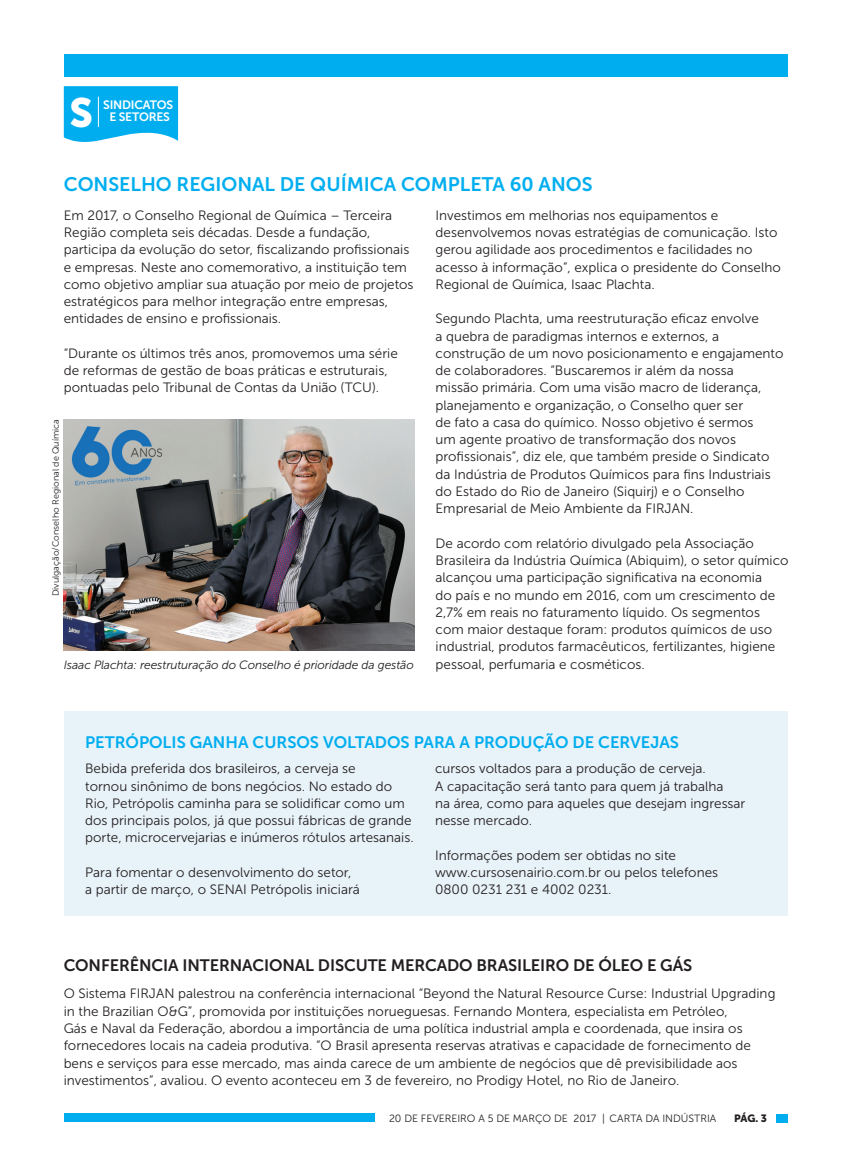
<style>
.page{position:relative;width:851px;height:1149px;background:#fff}
.page>*{position:absolute;margin:0;border:0;box-sizing:border-box;transform-origin:0 0}
.titulo_16{font:40.65px "Museo Sans 900";color:#fff}
.texto{font:19.5px "Museo Sans 700";color:#00aeef}
.texto-2{font:16.5px "Museo Sans 700";letter-spacing:-.01em;color:#231f20}
.texto-3{font:16.5px "Museo Sans 700";color:#00aeef}
.texto-4{font:13.5px/17.2px "Museo Sans 300";color:#231f20}
.t1{font:12.15px "Museo Sans 700";letter-spacing:-.02em;color:#fff}
.Legenda{font:italic 12px "Museo Sans 300";letter-spacing:-.01em;color:#231f20}
.t2{font:10.5px "Museo Sans 300";color:#231f20}
.t3{font:10.5px "Museo Sans 900";color:#231f20}
.Crédito{font:9px "Museo Sans 300";color:#231f20}
</style>
<div class="page">
<div style="left:64px;top:1113px;width:310px;height:8px;background:#00aeef"></div>
<div style="left:775px;top:1113px;width:12px;height:8px;background:#00aeef"></div>
<div style="left:64px;top:54px;width:723px;height:22px;background:#00aeef"></div>
<svg style="left:64px;top:86px;width:114px;height:56px;background:#16b5f0"></svg>
<hr style="left:98px;top:97px;width:1px;height:30px;background:#fff">
<div style="left:64px;top:711px;width:723px;height:204px;background:#e8f2f9"></div>
<img style="left:64px;top:419px;width:351px;height:230px">
<p class="titulo_16" style="left:69px;top:90px;width:25px">S</p>
<p class="t1" style="left:103px;top:98px;width:71px">SINDICATOS</p>
<p class="t1" style="left:109px;top:110px;width:62px">E SETORES</p>
<p class="texto" style="left:64px;top:173px;width:530px">CONSELHO REGIONAL DE QUÍMICA COMPLETA 60 ANOS</p>
<p class="texto-4" style="left:64px;top:206px;width:351px">Em 2017, o Conselho Regional de Química – Terceira Região completa seis décadas. Desde a fundação, participa da evolução do setor, fiscalizando profissionais e empresas. Neste ano comemorativo, a instituição tem como objetivo ampliar sua atuação por meio de projetos estratégicos para melhor integração entre empresas, entidades de ensino e profissionais.</p>
<p class="texto-4" style="left:64px;top:344px;width:335px">“Durante os últimos três anos, promovemos uma série de reformas de gestão de boas práticas e estruturais, pontuadas pelo Tribunal de Contas da União (TCU).</p>
<p class="Crédito" style="left:51px;top:596px;width:179px;rotate:-90deg">Divulgação/Conselho Regional de Química</p>
<p class="Legenda" style="left:64px;top:657px;width:351px">Isaac Plachta: reestruturação do Conselho é prioridade da gestão</p>
<p class="texto-4" style="left:435px;top:206px;width:346px">Investimos em melhorias nos equipamentos e desenvolvemos novas estratégias de comunicação. Isto gerou agilidade aos procedimentos e facilidades no acesso à informação”, explica o presidente do Conselho Regional de Química, Isaac Plachta.</p>
<p class="texto-4" style="left:435px;top:310px;width:349px">Segundo Plachta, uma reestruturação eficaz envolve<br>a quebra de paradigmas internos e externos, a construção de um novo posicionamento e engajamento de colaboradores. “Buscaremos ir além da nossa<br>missão primária. Com uma visão macro de liderança, planejamento e organização, o Conselho quer ser<br>de fato a casa do químico. Nosso objetivo é sermos<br>um agente proativo de transformação dos novos profissionais”, diz ele, que também preside o Sindicato da Indústria de Produtos Químicos para fins Industriais do Estado do Rio de Janeiro (Siquirj) e o Conselho Empresarial de Meio Ambiente da FIRJAN.</p>
<p class="texto-4" style="left:435px;top:534px;width:354px">De acordo com relatório divulgado pela Associação Brasileira da Indústria Química (Abiquim), o setor químico alcançou uma participação significativa na economia<br>do país e no mundo em 2016, com um crescimento de 2,7% em reais no faturamento líquido. Os segmentos com maior destaque foram: produtos químicos de uso industrial, produtos farmacêuticos, fertilizantes, higiene pessoal, perfumaria e cosméticos.</p>
<p class="texto-3" style="left:85px;top:732px;width:595px">PETRÓPOLIS GANHA CURSOS VOLTADOS PARA A PRODUÇÃO DE CERVEJAS</p>
<p class="texto-4" style="left:85px;top:760px;width:330px">Bebida preferida dos brasileiros, a cerveja se<br>tornou sinônimo de bons negócios. No estado do Rio, Petrópolis caminha para se solidificar como um dos principais polos, já que possui fábricas de grande porte, microcervejarias e inúmeros rótulos artesanais.</p>
<p class="texto-4" style="left:85px;top:863px;width:276px">Para fomentar o desenvolvimento do setor, a partir de março, o SENAI Petrópolis iniciará</p>
<p class="texto-4" style="left:435px;top:760px;width:312px">cursos voltados para a produção de cerveja.<br>A capacitação será tanto para quem já trabalha<br>na área, como para aqueles que desejam ingressar nesse mercado.</p>
<p class="texto-4" style="left:435px;top:846px;width:284px">Informações podem ser obtidas no site www.cursosenairio.com.br ou pelos telefones<br>0800 0231 231 e 4002 0231.</p>
<p class="texto-2" style="left:64px;top:955px;width:630px">CONFERÊNCIA INTERNACIONAL DISCUTE MERCADO BRASILEIRO DE ÓLEO E GÁS</p>
<p class="texto-4" style="left:64px;top:984px;width:713px">O Sistema FIRJAN palestrou na conferência internacional “Beyond the Natural Resource Curse: Industrial Upgrading in the Brazilian O&amp;G”, promovida por instituições norueguesas. Fernando Montera, especialista em Petróleo,<br>Gás e Naval da Federação, abordou a importância de uma política industrial ampla e coordenada, que insira os fornecedores locais na cadeia produtiva. “O Brasil apresenta reservas atrativas e capacidade de fornecimento de bens e serviços para esse mercado, mas ainda carece de um ambiente de negócios que dê previsibilidade aos investimentos”, avaliou. O evento aconteceu em 3 de fevereiro, no Prodigy Hotel, no Rio de Janeiro.</p>
<p class="t2" style="left:389px;top:1112px;width:329px">20 DE FEVEREIRO A 5 DE MARÇO DE 2017 | CARTA DA INDÚSTRIA</p>
<p class="t3" style="left:734px;top:1111px;width:34px">PÁG. 3</p>
</div>
